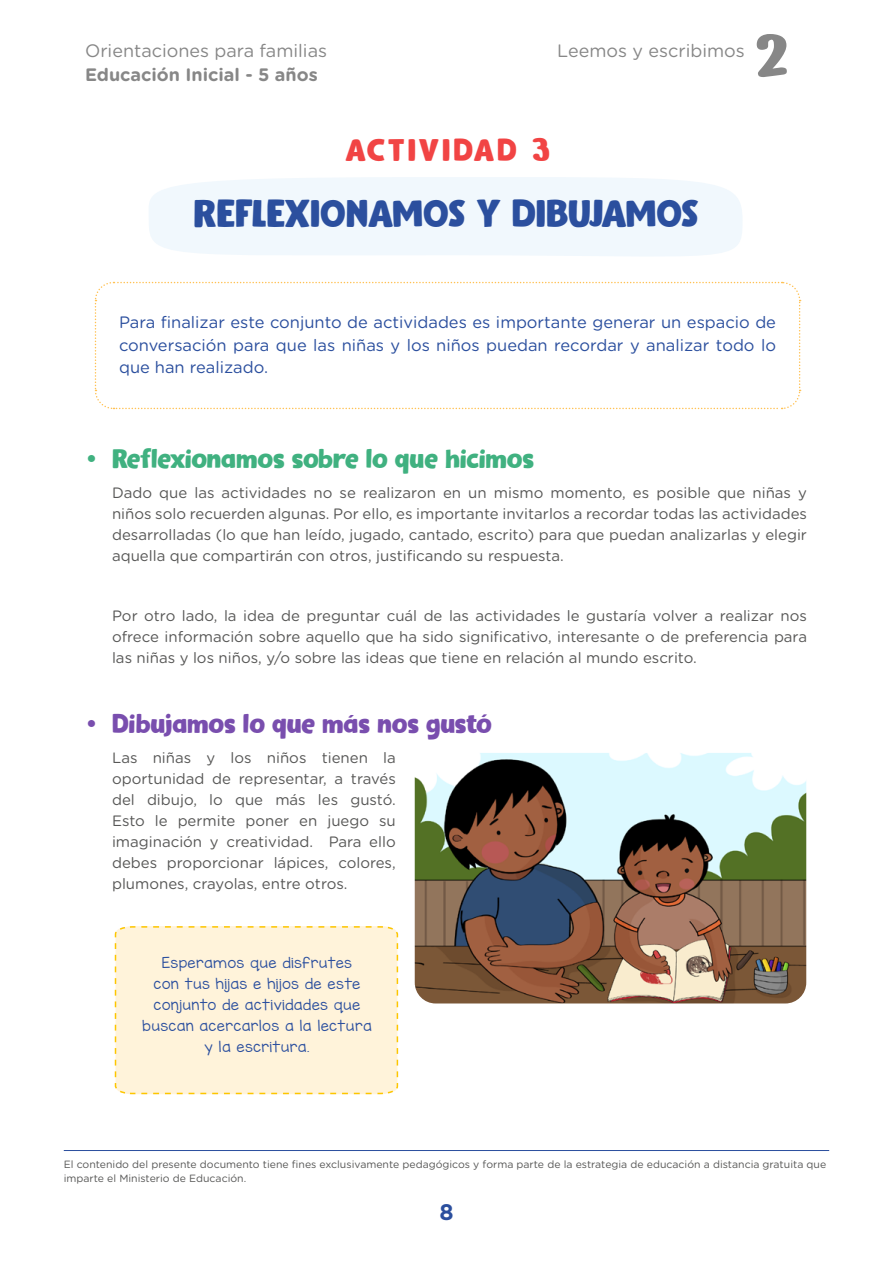
<style>
.page{position:relative;width:893px;height:1263px;background:#fff}
.page>*{position:absolute;margin:0;border:0;box-sizing:border-box;transform-origin:0 0}
.t1{font:73.5px "Nerko One";color:#878787}
.Título_Actividad_OK{font:39px "Gumbo DEMO";color:#2b4f9e}
.Título_Actividad_OK-2{font:31.65px "Gumbo DEMO";letter-spacing:.09em;color:#f14444}
.Cuerpo_bullet{font:27px "Gumbo DEMO";letter-spacing:-.01em;color:#40b180}
.Cuerpo_bullet-2{font:27px "Gumbo DEMO";color:#794eae}
.t2{font:700 22.5px "Gotham Rounded";color:#2b4f9e}
.t3{font:18px "Gotham Rounded";color:#878787}
.t4{font:700 18px "Gotham Rounded";color:#878787}
.Cuerpo_bullet-3{font:16.5px/22.5px "Gotham Rounded";color:#2b4f9e;text-align:justify}
.Cuerpo_bullet-4{font:15px/21px "Gotham Rounded";color:#575756;text-align:justify}
.Texto_Bullets_Azules{font:13.5px/21px "KG Miss Kindergarten";letter-spacing:.06em;color:#2b4f9e;text-align:center}
.Pie_de_pagina_y_leye{font:10.5px/13.5px "Gotham Rounded";color:#575756}
.s1{font-family:"Nerko One";font-size:39.6px}
.s2{font-family:"Gotham Rounded"}
</style>
<div class="page">
<svg style="left:94px;top:281px;width:707px;height:129px"></svg>
<img style="left:415px;top:753px;width:391px;height:250px">
<div style="left:114px;top:926px;width:285px;height:169px;background:#fff3da"></div>
<hr style="left:64px;top:1150px;width:765px;height:1px;background:#2b4f9e">
<div style="left:149px;top:177px;width:593px;height:79px;background:#f1f8fd"></div>
<p class="t3" style="left:85px;top:38px;width:244px">Orientaciones para familias</p>
<p class="t4" style="left:85px;top:61px;width:234px">Educación Inicial - 5 años</p>
<p class="t3" style="left:557px;top:38px;width:189px">Leemos y escribimos</p>
<h1 class="t1" style="left:755px;top:8px;width:35px">2</h1>
<p class="Título_Actividad_OK-2" style="left:345px;top:133px;width:206px">ACTIVIDAD <span class="s1">3</span></p>
<p class="Título_Actividad_OK" style="left:194px;top:192px;width:507px">REFLEXIONAMOS Y DIBUJAMOS</p>
<p class="Cuerpo_bullet-3" style="left:119px;top:310px;width:658px">Para finalizar este conjunto de actividades es importante generar un espacio de conversación para que las niñas y los niños puedan recordar y analizar todo lo que han realizado.</p>
<p class="Cuerpo_bullet" style="left:85px;top:443px;width:451px"><span class="s2">•</span> Reflexionamos sobre lo que hicimos</p>
<p class="Cuerpo_bullet-4" style="left:112px;top:481px;width:696px">Dado que las actividades no se realizaron en un mismo momento, es posible que niñas y niños solo recuerden algunas. Por ello, es importante invitarlos a recordar todas las actividades desarrolladas (lo que han leído, jugado, cantado, escrito) para que puedan analizarlas y elegir aquella que compartirán con otros, justificando su respuesta.</p>
<p class="Cuerpo_bullet-4" style="left:112px;top:604px;width:696px">Por otro lado, la idea de preguntar cuál de las actividades le gustaría volver a realizar nos ofrece información sobre aquello que ha sido significativo, interesante o de preferencia para las niñas y los niños, y/o sobre las ideas que tiene en relación al mundo escrito.</p>
<p class="Cuerpo_bullet-2" style="left:85px;top:708px;width:408px"><span class="s2">•</span> Dibujamos lo que más nos gustó</p>
<p class="Cuerpo_bullet-4" style="left:112px;top:746px;width:285px">Las niñas y los niños tienen la oportunidad de representar, a través del dibujo, lo que más les gustó.<br>Esto le permite poner en juego su imaginación y creatividad. Para ello debes proporcionar lápices, colores, plumones, crayolas, entre otros.</p>
<p class="Texto_Bullets_Azules" style="left:142px;top:952px;width:231px">Esperamos que disfrutes<br>con tus hijas e hijos de este conjunto de actividades que buscan acercarlos a la lectura y la escritura.</p>
<p class="Pie_de_pagina_y_leye" style="left:64px;top:1157px;width:764px">El contenido del presente documento tiene fines exclusivamente pedagógicos y forma parte de la estrategia de educación a distancia gratuita que imparte el Ministerio de Educación.</p>
<h3 class="t2" style="left:439px;top:1195px;width:16px">8</h3>
</div>
